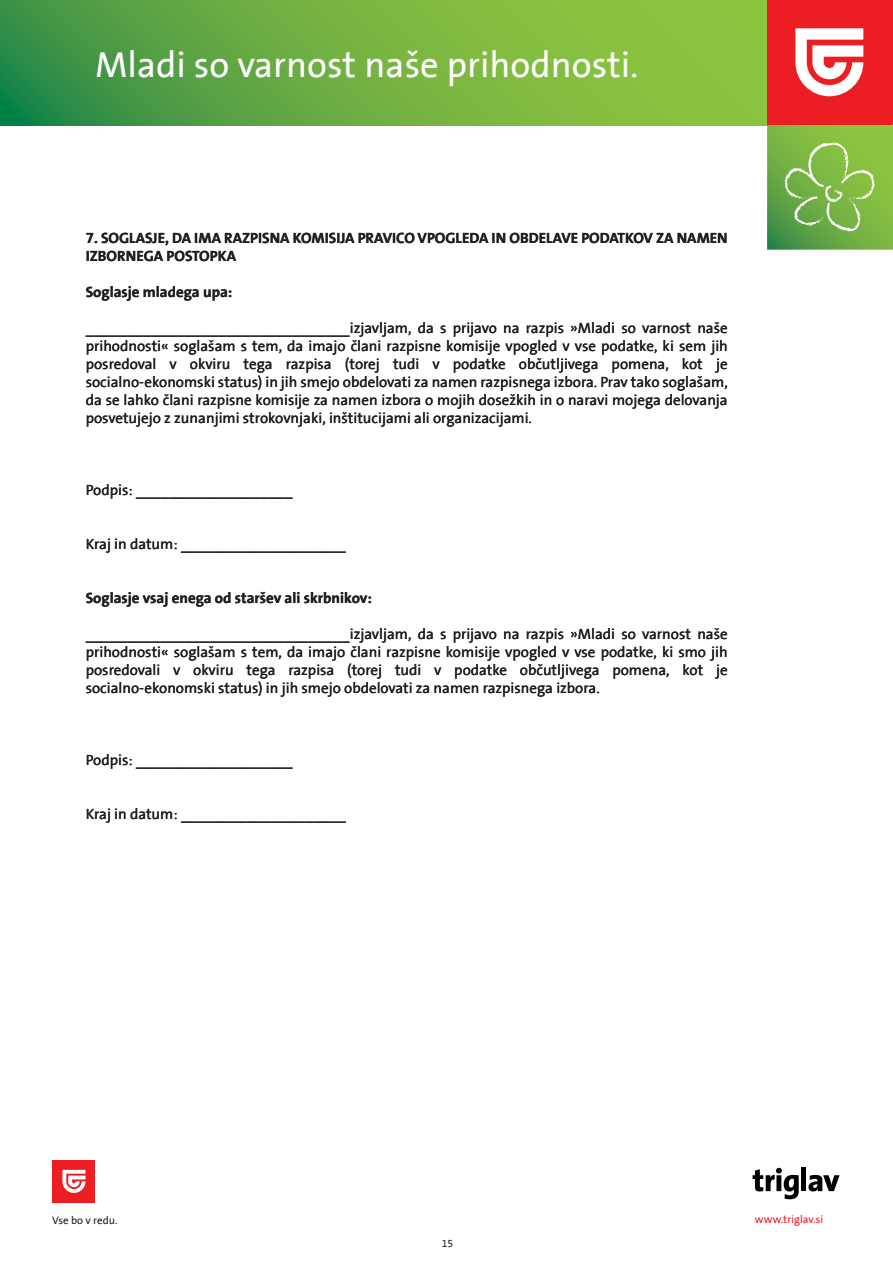
<style>
.page{position:relative;width:893px;height:1263px;background:#fff}
.page>*{position:absolute;margin:0;border:0;box-sizing:border-box;transform-origin:0 0}
.t1{font:36.6px "Triglav The Sans";color:#fff}
.t2{font:15px/18px "Triglav The Sans";color:#231f20;text-align:justify}
.t3{font:700 15px/18px "Triglav The Sans";color:#231f20}
.t4{font:10.95px "Triglav The Sans";color:#ed1d24}
.t5{font:10.95px "Triglav The Sans";color:#231f20}
.t6{font:10.5px "Triglav The Sans";color:#231f20}
</style>
<div class="page">
<svg style="left:753px;top:1168px;width:46px;height:31px"></svg>
<div style="left:801px;top:1168px;width:5px;height:23px;background:#010101"></div>
<svg style="left:808px;top:1175px;width:32px;height:16px"></svg>
<div style="left:53px;top:1160px;width:42px;height:42px;background:#ed1d24"></div>
<svg style="left:62px;top:1170px;width:23px;height:23px"></svg>
<svg style="left:0;top:0;width:767px;height:125px;background:#6caf42"></svg>
<svg style="left:767px;top:124px;width:126px;height:126px;background:#7db74d"></svg>
<div style="left:767px;top:0;width:125px;height:125px;background:#ed1d24"></div>
<svg style="left:795px;top:28px;width:68px;height:69px"></svg>
<h1 class="t1" style="left:95px;top:45px;width:545px">Mladi so varnost naše prihodnosti.</h1>
<p class="t3" style="left:86px;top:229px;width:643px">7. SOGLASJE, DA IMA RAZPISNA KOMISIJA PRAVICO VPOGLEDA IN OBDELAVE PODATKOV ZA NAMEN<br>IZBORNEGA POSTOPKA</p>
<p class="t3" style="left:86px;top:283px;width:148px">Soglasje mladega upa:</p>
<p class="t2" style="left:86px;top:319px;width:644px">________________________________izjavljam, da s prijavo na razpis »Mladi so varnost naše prihodnosti« soglašam s tem, da imajo člani razpisne komisije vpogled v vse podatke, ki sem jih posredoval v okviru tega razpisa (torej tudi v podatke občutljivega pomena, kot je socialno-ekonomski status) in jih smejo obdelovati za namen razpisnega izbora. Prav tako soglašam, da se lahko člani razpisne komisije za namen izbora o mojih dosežkih in o naravi mojega delovanja posvetujejo z zunanjimi strokovnjaki, inštitucijami ali organizacijami.</p>
<p class="t2" style="left:86px;top:481px;width:209px">Podpis: ___________________</p>
<p class="t2" style="left:86px;top:535px;width:262px">Kraj in datum: ____________________</p>
<p class="t3" style="left:86px;top:589px;width:288px">Soglasje vsaj enega od staršev ali skrbnikov:</p>
<p class="t2" style="left:86px;top:625px;width:644px">________________________________izjavljam, da s prijavo na razpis »Mladi so varnost naše prihodnosti« soglašam s tem, da imajo člani razpisne komisije vpogled v vse podatke, ki smo jih posredovali v okviru tega razpisa (torej tudi v podatke občutljivega pomena, kot je socialno-ekonomski status) in jih smejo obdelovati za namen razpisnega izbora.</p>
<p class="t2" style="left:86px;top:751px;width:209px">Podpis: ___________________</p>
<p class="t2" style="left:86px;top:805px;width:262px">Kraj in datum: ____________________</p>
<p class="t5" style="left:52px;top:1214px;width:67px">Vse bo v redu.</p>
<p class="t4" style="left:755px;top:1213px;width:70px">www.triglav.si</p>
<p class="t6" style="left:442px;top:1237px;width:13px">15</p>
</div>
